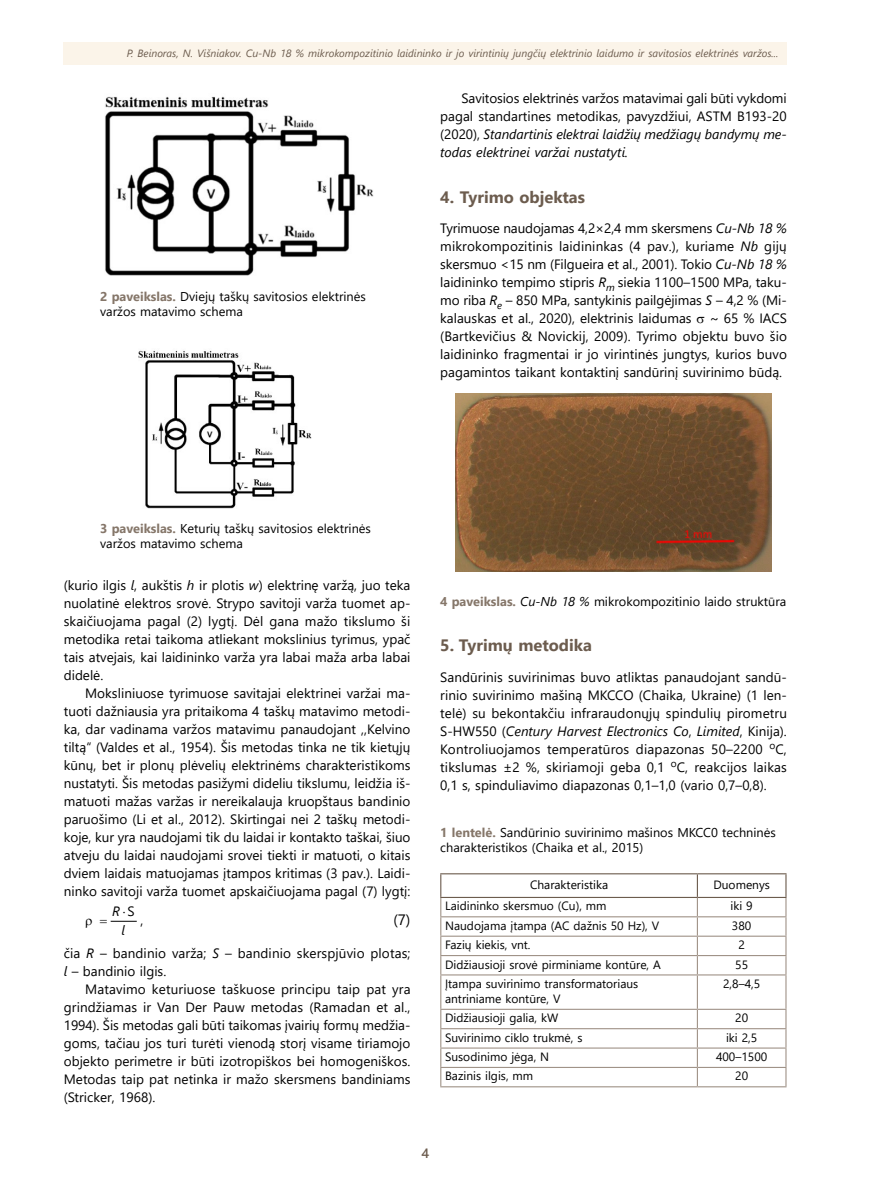
<style>
.page{position:relative;width:872px;height:1191px;background:#fff}
.page>*{position:absolute;margin:0;border:0;box-sizing:border-box;transform-origin:0 0}
.t1{font:700 16.5px "Segoe UI";color:#6c5c4e}
.t2{font:15px "Segoe UI";color:#000}
.t3{font:13.5px/18px "Segoe UI";color:#000;text-align:justify}
.t4{font:italic 13.5px/19.4px "Segoe UI";color:#000;text-align:center}
.t5{font:600 13.5px "Segoe UI";color:#6c5c4e}
.t6{font:12.75px/15.3px "Segoe UI";color:#000}
.t7{font:12px/15px "Segoe UI";color:#000}
.t8{font:italic 10.5px "Segoe UI";color:#6c5c4e}
.s1{font-weight:700;color:#857669}
.s2{font-style:italic}
.s3{font-style:normal}
</style>
<div class="page">
<div style="left:64px;top:43px;width:723px;height:22px;background:#fbf4e9"></div>
<img style="left:455px;top:394px;width:317px;height:177px">
<hr style="left:440px;top:916px;width:257px;height:1px;background:#a09388">
<hr style="left:697px;top:916px;width:89px;height:1px;background:#a09388">
<hr style="left:440px;top:935px;width:257px;height:1px;background:#a09388">
<hr style="left:697px;top:935px;width:89px;height:1px;background:#a09388">
<hr style="left:440px;top:955px;width:257px;height:1px;background:#a09388">
<hr style="left:697px;top:955px;width:89px;height:1px;background:#a09388">
<svg style="left:697px;top:874px;width:1px;height:100px"></svg>
<hr style="left:440px;top:974px;width:257px;height:1px;background:#a09388">
<hr style="left:697px;top:974px;width:89px;height:1px;background:#a09388">
<hr style="left:697px;top:975px;width:1px;height:33px;background:#a09388">
<hr style="left:440px;top:1008px;width:257px;height:2px;background:#a09388">
<hr style="left:697px;top:1008px;width:89px;height:2px;background:#a09388">
<hr style="left:440px;top:1028px;width:257px;height:1px;background:#a09388">
<hr style="left:697px;top:1028px;width:89px;height:1px;background:#a09388">
<hr style="left:440px;top:1047px;width:257px;height:1px;background:#a09388">
<hr style="left:697px;top:1047px;width:89px;height:1px;background:#a09388">
<hr style="left:440px;top:1066px;width:257px;height:2px;background:#a09388">
<hr style="left:697px;top:1066px;width:89px;height:2px;background:#a09388">
<svg style="left:697px;top:1010px;width:1px;height:76px"></svg>
<hr style="left:440px;top:975px;width:1px;height:33px;background:#a09388">
<hr style="left:785px;top:975px;width:1px;height:33px;background:#a09388">
<svg style="left:440px;top:1010px;width:1px;height:76px"></svg>
<svg style="left:785px;top:1010px;width:1px;height:76px"></svg>
<hr style="left:440px;top:1086px;width:257px;height:1px;background:#a09388">
<hr style="left:697px;top:1086px;width:89px;height:1px;background:#a09388">
<hr style="left:440px;top:873px;width:257px;height:1px;background:#6c5c4e">
<svg style="left:440px;top:874px;width:1px;height:100px"></svg>
<hr style="left:697px;top:873px;width:89px;height:1px;background:#6c5c4e">
<svg style="left:785px;top:874px;width:1px;height:100px"></svg>
<hr style="left:440px;top:897px;width:257px;height:1px;background:#6c5c4e">
<hr style="left:697px;top:897px;width:89px;height:1px;background:#6c5c4e">
<img style="left:105px;top:96px;width:269px;height:180px">
<img style="left:138px;top:350px;width:174px;height:159px">
<svg style="left:110px;top:920px;width:26px;height:2px"></svg>
<p class="t8" style="left:127px;top:43px;width:653px">P. Beinoras, N. Višniakov. Cu-Nb 18 % mikrokompozitinio laidininko ir jo virintinių jungčių elektrinio laidumo ir savitosios elektrinės varžos...</p>
<p class="t6" style="left:100px;top:287px;width:267px"><span class="s1">2 paveikslas.</span> Dviejų taškų savitosios elektrinės varžos matavimo schema</p>
<p class="t3" style="left:440px;top:88px;width:348px;text-indent:21px">Savitosios elektrinės varžos matavimai gali būti vykdomi pagal standartines metodikas, pavyzdžiui, ASTM B193-20 (2020), <span class="s2">Standartinis elektrai laidžių medžiagų bandymų me&shy;todas elektrinei varžai nustatyti.</span></p>
<p class="t1" style="left:440px;top:181px;width:146px">4. Tyrimo objektas</p>
<p class="t3" style="left:440px;top:218px;width:348px">Tyrimuose naudojamas 4,2×2,4 mm skersmens <span class="s2">Cu-Nb 18 % </span>mikrokompozitinis laidininkas (4 pav.), kuriame <span class="s2">Nb</span> gijų skersmuo &lt;15 nm (Filgueira et al., 2001). Tokio <span class="s2">Cu-Nb 18 % </span>laidininko tempimo stipris <span class="s2">R</span><sub>m</sub> siekia 1100–1500 MPa, taku&shy;mo riba <span class="s2">R</span><sub>e</sub> – 850 MPa, santykinis pailgėjimas <span class="s2">S</span> – 4,2 % (Mi&shy;kalauskas et al., 2020), elektrinis laidumas</p>
<p class="t3" style="left:440px;top:308px;width:348px;text-indent:269px">~ 65 % IACS (Bartkevičius &amp; Novickij, 2009). Tyrimo objektu buvo šio laidininko fragmentai ir jo virintinės jungtys, kurios buvo pagamintos taikant kontaktinį sandūrinį suvirinimo būdą.</p>
<p class="t6" style="left:100px;top:519px;width:272px"><span class="s1">3 paveikslas.</span> Keturių taškų savitosios elektrinės varžos matavimo schema</p>
<p class="t3" style="left:64px;top:575px;width:348px">(kurio ilgis <span class="s2">l</span>, aukštis <span class="s2">h</span> ir plotis <span class="s2">w</span>) elektrinę varžą, juo teka nuolatinė elektros srovė. Strypo savitoji varža tuomet ap&shy;skaičiuojama pagal (2) lygtį. Dėl gana mažo tikslumo ši metodika retai taikoma atliekant mokslinius tyrimus, ypač tais atvejais, kai laidininko varža yra labai maža arba labai didelė.</p>
<p class="t3" style="left:64px;top:683px;width:348px;text-indent:21px">Moksliniuose tyrimuose savitajai elektrinei varžai ma&shy;tuoti dažniausia yra pritaikoma 4 taškų matavimo metodi&shy;ka, dar vadinama varžos matavimu panaudojant ,,Kelvino tiltą“ (Valdes et al., 1954). Šis metodas tinka ne tik kietųjų kūnų, bet ir plonų plėvelių elektrinėms charakteristikoms nustatyti. Šis metodas pasižymi dideliu tikslumu, leidžia iš&shy;matuoti mažas varžas ir nereikalauja kruopštaus bandinio paruošimo (Li et al., 2012). Skirtingai nei 2 taškų metodi&shy;koje, kur yra naudojami tik du laidai ir kontakto taškai, šiuo atveju du laidai naudojami srovei tiekti ir matuoti, o kitais dviem laidais matuojamas įtampos kritimas (3 pav.). Laidi&shy;ninko savitoji varža tuomet apskaičiuojama pagal (7) lygtį:</p>
<p class="t4" style="left:112px;top:899px;width:24px">R <span class="s3">S </span>l</p>
<p class="t3" style="left:140px;top:909px;width:4px">,</p>
<p class="t2" style="left:393px;top:905px;width:19px">(7)</p>
<p class="t3" style="left:64px;top:942px;width:348px">čia <span class="s2">R</span> – bandinio varža; <span class="s2">S</span> – bandinio skerspjūvio plotas; <span class="s2">l</span> – bandinio ilgis.</p>
<p class="t3" style="left:64px;top:978px;width:348px;text-indent:21px">Matavimo keturiuose taškuose principu taip pat yra grindžiamas ir Van Der Pauw metodas (Ramadan et al., 1994). Šis metodas gali būti taikomas įvairių formų medžia&shy;goms, tačiau jos turi turėti vienodą storį visame tiriamojo objekto perimetre ir būti izotropiškos bei homogeniškos.<br>Metodas taip pat netinka ir mažo skersmens bandiniams (Stricker, 1968).</p>
<p class="t6" style="left:440px;top:592px;width:348px"><span class="s1">4 paveikslas.</span> <span class="s2">Cu-Nb 18 %</span> mikrokompozitinio laido struktūra</p>
<p class="t1" style="left:440px;top:629px;width:153px">5. Tyrimų metodika</p>
<p class="t3" style="left:440px;top:667px;width:348px">Sandūrinis suvirinimas buvo atliktas panaudojant sandū&shy;rinio suvirinimo mašiną MKCCO (Chaika, Ukraine) (1 len&shy;telė) su bekontakčiu infraraudonųjų spindulių pirometru S-HW550 (<span class="s2">Century Harvest Electronics Co</span>, <span class="s2">Limited</span>, Kinija).<br>Kontroliuojamos temperatūros diapazonas 50–2200 <sup>o</sup>C, tikslumas ±2 %, skiriamoji geba 0,1 <sup>o</sup>C, reakcijos laikas 0,1 s, spinduliavimo diapazonas 0,1–1,0 (vario 0,7–0,8).</p>
<p class="t6" style="left:440px;top:823px;width:337px"><span class="s1">1 lentelė.</span> Sandūrinio suvirinimo mašinos MKCC0 techninės charakteristikos (Chaika et al., 2015)</p>
<p class="t7" style="left:530px;top:876px;width:80px">Charakteristika</p>
<p class="t7" style="left:713px;top:876px;width:58px">Duomenys</p>
<p class="t7" style="left:445px;top:897px;width:163px">Laidininko skersmuo (Cu), mm</p>
<p class="t7" style="left:730px;top:897px;width:24px">iki 9</p>
<p class="t7" style="left:445px;top:917px;width:216px">Naudojama įtampa (AC dažnis 50 Hz), V</p>
<p class="t7" style="left:732px;top:917px;width:21px">380</p>
<p class="t7" style="left:445px;top:936px;width:87px">Fazių kiekis, vnt.</p>
<p class="t7" style="left:738px;top:936px;width:8px">2</p>
<p class="t7" style="left:445px;top:955px;width:217px">Didžiausioji srovė pirminiame kontūre, A</p>
<p class="t7" style="left:735px;top:955px;width:14px">55</p>
<p class="t7" style="left:445px;top:975px;width:195px">Įtampa suvirinimo transformatoriaus antriniame kontūre, V</p>
<p class="t7" style="left:723px;top:975px;width:39px">2,8–4,5</p>
<p class="t7" style="left:445px;top:1009px;width:115px">Didžiausioji galia, kW</p>
<p class="t7" style="left:735px;top:1009px;width:14px">20</p>
<p class="t7" style="left:445px;top:1028px;width:139px">Suvirinimo ciklo trukmė, s</p>
<p class="t7" style="left:726px;top:1028px;width:33px">iki 2,5</p>
<p class="t7" style="left:445px;top:1048px;width:106px">Susodinimo jėga, N</p>
<p class="t7" style="left:716px;top:1048px;width:53px">400–1500</p>
<p class="t7" style="left:445px;top:1067px;width:90px">Bazinis ilgis, mm</p>
<p class="t7" style="left:735px;top:1067px;width:14px">20</p>
<p class="t5" style="left:421px;top:1140px;width:9px">4</p>
</div>
